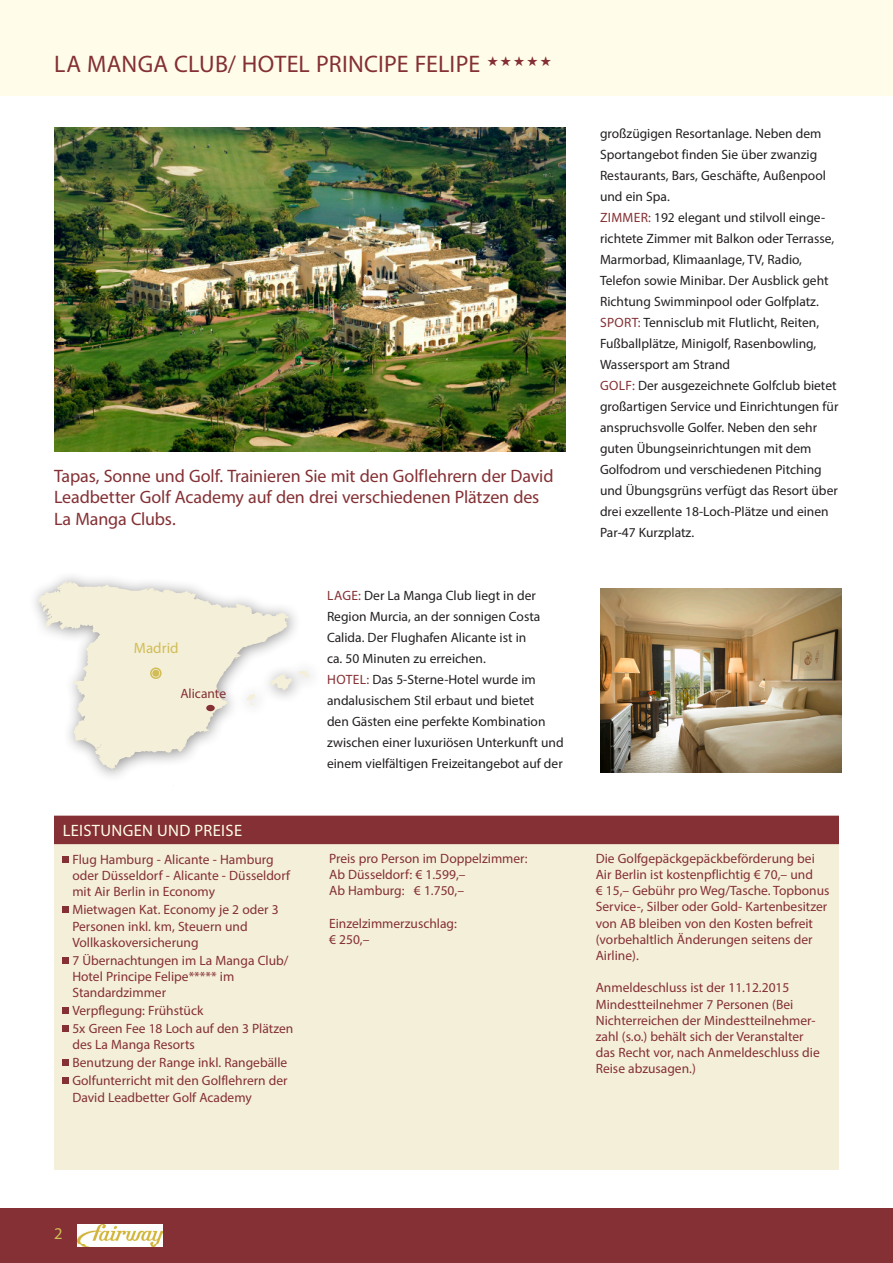
<style>
.page{position:relative;width:893px;height:1263px;background:#fff}
.page>*{position:absolute;margin:0;border:0;box-sizing:border-box;transform-origin:0 0}
.Hotel{font:24px "Myriad Pro";letter-spacing:.01em;color:#843034}
.Hotel-2{font:18px/21.6px "Myriad Pro";letter-spacing:-.005em;color:#843034}
.t1{font:16.5px "Myriad Pro";letter-spacing:.02em;color:#fffde9}
.t2{font:16.5px "Myriad Pro";color:#d1bd57}
.t3{font:15px "Myriad Pro";color:#d1bd57}
.Copy{font:13.5px/21px "Myriad Pro";color:#231f20}
.t4{font:13.5px/16.2px "Myriad Pro";color:#843034}
.s1{color:#843034}
</style>
<div class="page">
<div style="left:0;top:0;width:893px;height:96px;background:#fffde9"></div>
<div style="left:0;top:1209px;width:893px;height:54px;background:#843034"></div>
<img style="left:78px;top:1224px;width:85px;height:22px">
<div style="left:54px;top:815px;width:785px;height:354px;background:#f4efd8"></div>
<div style="left:54px;top:816px;width:785px;height:28px;background:#843034"></div>
<img style="left:54px;top:128px;width:512px;height:324px">
<svg style="left:63px;top:856px;width:6px;height:6px"></svg>
<div style="left:63px;top:906px;width:6px;height:7px;background:#843034"></div>
<svg style="left:63px;top:957px;width:6px;height:6px"></svg>
<div style="left:63px;top:1007px;width:6px;height:7px;background:#843034"></div>
<div style="left:63px;top:1025px;width:6px;height:7px;background:#843034"></div>
<div style="left:63px;top:1059px;width:6px;height:7px;background:#843034"></div>
<div style="left:63px;top:1077px;width:6px;height:7px;background:#843034"></div>
<svg style="left:289px;top:674px;width:3px;height:20px"></svg>
<svg style="left:298px;top:670px;width:11px;height:7px"></svg>
<svg style="left:38px;top:581px;width:251px;height:188px;fill:#f4efd8"></svg>
<svg style="left:60px;top:622px;width:4px;height:9px"></svg>
<div style="left:150px;top:667px;width:12px;height:12px;border:1px solid #d1bd57;border-radius:50%"></div>
<svg style="left:153px;top:670px;width:6px;height:6px"></svg>
<div style="left:206px;top:705px;width:9px;height:6px;background:#843034;border-radius:50%"></div>
<img style="left:600px;top:589px;width:242px;height:183px">
<p class="Hotel" style="left:54px;top:49px;width:427px">LA MANGA CLUB/ HOTEL PRINCIPE FELIPE</p>
<p class="Hotel-2" style="left:54px;top:464px;width:501px">Tapas, Sonne und Golf. Trainieren Sie mit den Golflehrern der David<br>Leadbetter Golf Academy auf den drei verschiedenen Plätzen des<br>La Manga Clubs.</p>
<p class="t3" style="left:134px;top:639px;width:46px">Madrid</p>
<p class="t4" style="left:180px;top:685px;width:47px">Alicante</p>
<p class="t1" style="left:63px;top:820px;width:181px">LEISTUNGEN UND PREISE</p>
<p class="t4" style="left:72px;top:851px;width:219px">Flug Hamburg - Alicante - Hamburg oder Düsseldorf - Alicante - Düsseldorf mit Air Berlin in Economy</p>
<p class="t4" style="left:72px;top:901px;width:208px">Mietwagen Kat. Economy je 2 oder 3<br>Personen inkl. km, Steuern und<br>Vollkaskoversicherung</p>
<p class="t4" style="left:72px;top:952px;width:218px">7 Übernachtungen im La Manga Club/<br>Hotel Principe Felipe***** im<br>Standardzimmer</p>
<p class="t4" style="left:72px;top:1002px;width:133px">Verpflegung: Frühstück</p>
<p class="t4" style="left:72px;top:1020px;width:222px">5x Green Fee 18 Loch auf den 3 Plätzen des La Manga Resorts</p>
<p class="t4" style="left:72px;top:1054px;width:217px">Benutzung der Range inkl. Rangebälle</p>
<p class="t4" style="left:72px;top:1072px;width:217px">Golfunterricht mit den Golflehrern der<br>David Leadbetter Golf Academy</p>
<p class="Copy" style="left:327px;top:585px;width:215px"><span class="s1">LAGE:</span> Der La Manga Club liegt in der Region Murcia, an der sonnigen Costa Calida. Der Flughafen Alicante ist in ca. 50 Minuten zu erreichen.</p>
<p class="Copy" style="left:327px;top:669px;width:238px"><span class="s1">HOTEL:</span> Das 5-Sterne-Hotel wurde im andalusischem Stil erbaut und bietet<br>den Gästen eine perfekte Kombination zwischen einer luxuriösen Unterkunft und einem vielfältigen Freizeitangebot auf der</p>
<p class="t4" style="left:329px;top:850px;width:200px">Preis pro Person im Doppelzimmer:<br>Ab Düsseldorf: € 1.599,–</p>
<p class="t4" style="left:329px;top:882px;width:136px">Ab Hamburg: € 1.750,–</p>
<p class="t4" style="left:329px;top:915px;width:129px">Einzelzimmerzuschlag: € 250,–</p>
<p class="Copy" style="left:600px;top:123px;width:227px">großzügigen Resortanlage. Neben dem<br>Sportangebot finden Sie über zwanzig<br>Restaurants, Bars, Geschäfte, Außenpool und ein Spa.</p>
<p class="Copy" style="left:600px;top:207px;width:236px"><span class="s1">ZIMMER:</span> 192 elegant und stilvoll einge&shy;richtete Zimmer mit Balkon oder Terrasse, Marmorbad, Klimaanlage, TV, Radio, Telefon sowie Minibar. Der Ausblick geht Richtung Swimminpool oder Golfplatz.</p>
<p class="Copy" style="left:600px;top:312px;width:221px"><span class="s1">SPORT:</span> Tennisclub mit Flutlicht, Reiten,<br>Fußballplätze, Minigolf, Rasenbowling,<br>Wassersport am Strand</p>
<p class="Copy" style="left:600px;top:375px;width:240px"><span class="s1">GOLF:</span> Der ausgezeichnete Golfclub bietet großartigen Service und Einrichtungen für anspruchsvolle Golfer. Neben den sehr guten Übungseinrichtungen mit dem Golfodrom und verschiedenen Pitching und Übungsgrüns verfügt das Resort über drei exzellente 18-Loch-Plätze und einen Par-47 Kurzplatz.</p>
<p class="t4" style="left:596px;top:850px;width:235px">Die Golfgepäckgepäckbeförderung bei Air Berlin ist kostenpflichtig € 70,– und<br>€ 15,– Gebühr pro Weg/Tasche. Topbonus Service-, Silber oder Gold- Kartenbesitzer von AB bleiben von den Kosten befreit (vorbehaltlich Änderungen seitens der Airline).</p>
<p class="t4" style="left:596px;top:980px;width:195px">Anmeldeschluss ist der 11.12.2015</p>
<p class="t4" style="left:596px;top:996px;width:226px">Mindestteilnehmer 7 Personen (Bei Nichterreichen der Mindestteilnehmer&shy;zahl (s.o.) behält sich der Veranstalter das Recht vor, nach Anmeldeschluss die Reise abzusagen.)</p>
<p class="t2" style="left:54px;top:1223px;width:10px">2</p>
</div>
